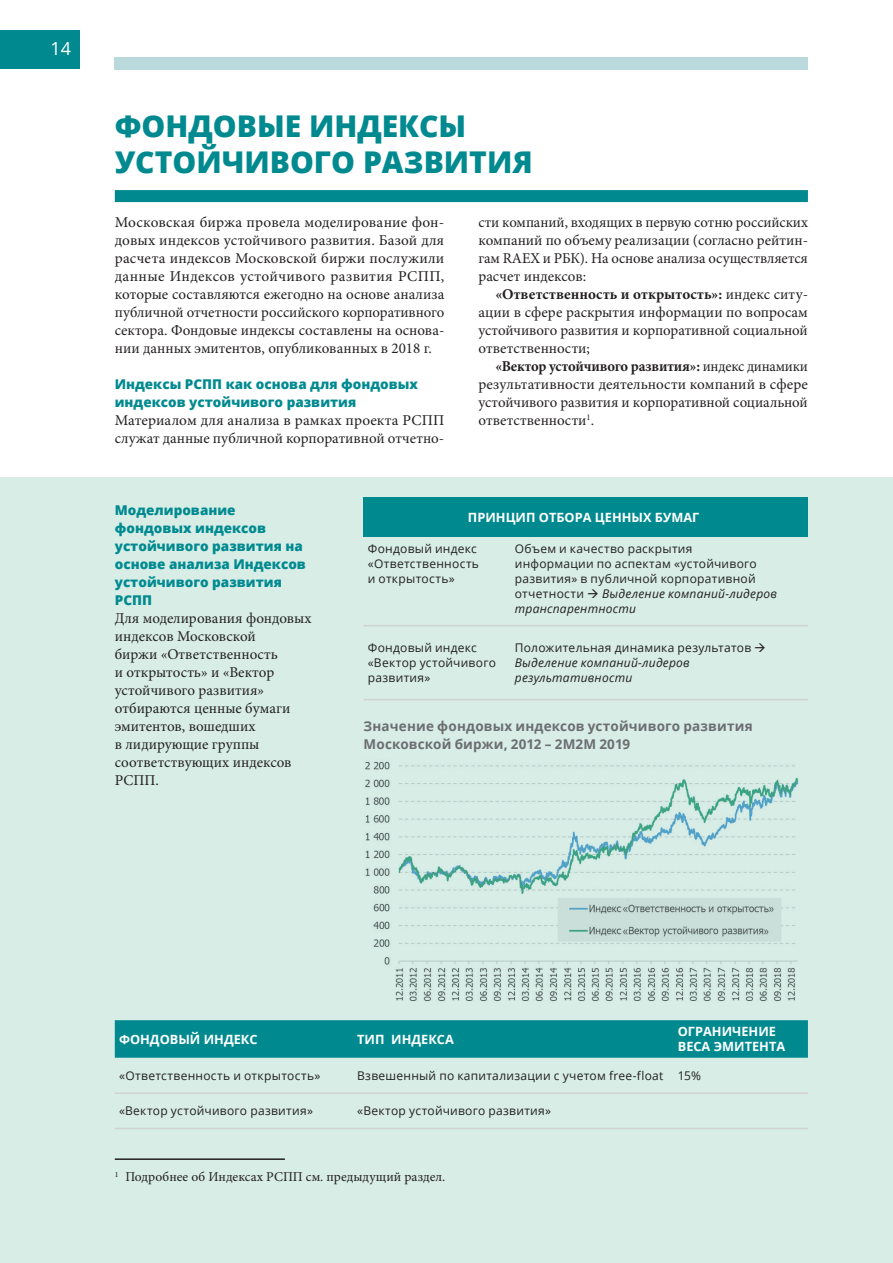
<style>
.page{position:relative;width:893px;height:1263px;background:#fff}
.page>*{position:absolute;margin:0;border:0;box-sizing:border-box;transform-origin:0 0}
.t1{font:800 30px/36px "Open Sans";color:#008a90}
.t2{font:18px "Open Sans";color:#fff}
.t3{font:15px/18px "Minion Pro";color:#231f20;text-align:justify}
.t4{font:800 13.5px/18px "Open Sans";color:#008a90}
.t5{font:700 13.5px/18px "Open Sans";letter-spacing:.015em;color:#6c6d70}
.t6{font:13.5px "Minion Pro";color:#231f20}
.t7{font:700 12.75px/15px "Open Sans";color:#fff}
.t8{font:12px/15px "Open Sans";letter-spacing:.02em;color:#231f20}
.t9{font:italic 12px/15px "Open Sans";letter-spacing:.02em;color:#231f20}
.s1{font-weight:700}
.s2{font-style:italic}
.s3{font-style:normal}
</style>
<div class="page">
<div style="left:115px;top:57px;width:693px;height:12px;background:#bad9dc"></div>
<div style="left:0;top:31px;width:79px;height:38px;background:#008a90"></div>
<div style="left:0;top:477px;width:893px;height:786px;background:#d7ede6"></div>
<hr style="left:115px;top:1158px;width:170px;height:2px;background:#231f20">
<img style="left:365px;top:761px;width:434px;height:240px">
<div style="left:364px;top:497px;width:444px;height:40px;background:#008a90"></div>
<hr style="left:364px;top:625px;width:147px;height:1px;background:#d1d2d4">
<hr style="left:511px;top:625px;width:297px;height:1px;background:#d1d2d4">
<hr style="left:364px;top:699px;width:147px;height:1px;background:#d1d2d4">
<hr style="left:511px;top:699px;width:297px;height:1px;background:#d1d2d4">
<div style="left:115px;top:1020px;width:693px;height:38px;background:#008a90"></div>
<hr style="left:115px;top:1092px;width:238px;height:2px;background:#d1d2d4">
<hr style="left:353px;top:1092px;width:321px;height:2px;background:#d1d2d4">
<hr style="left:674px;top:1092px;width:134px;height:2px;background:#d1d2d4">
<hr style="left:115px;top:1128px;width:238px;height:1px;background:#d1d2d4">
<hr style="left:353px;top:1128px;width:321px;height:1px;background:#d1d2d4">
<hr style="left:674px;top:1128px;width:134px;height:1px;background:#d1d2d4">
<div style="left:115px;top:190px;width:693px;height:12px;background:#008a90"></div>
<p class="t2" style="left:50px;top:36px;width:22px">14</p>
<h1 class="t1" style="left:115px;top:107px;width:419px">ФОНДОВЫЕ ИНДЕКСЫ<br>УСТОЙЧИВОГО РАЗВИТИЯ</h1>
<p class="t3" style="left:115px;top:213px;width:331px">Московская биржа провела моделирование фон&shy;довых индексов устойчивого развития. Базой для расчета индексов Московской биржи послужили данные Индексов устойчивого развития РСПП, которые составляются ежегодно на основе анализа публичной отчетности российского корпоративного сектора. Фондовые индексы составлены на основа&shy;нии данных эмитентов, опубликованных в 2018 г.</p>
<p class="t4" style="left:115px;top:374px;width:305px">Индексы РСПП как основа для фондовых индексов устойчивого развития</p>
<p class="t3" style="left:115px;top:411px;width:331px">Материалом для анализа в рамках проекта РСПП служат данные публичной корпоративной отчетно-</p>
<p class="t3" style="left:478px;top:213px;width:331px">сти компаний, входящих в первую сотню российских компаний по объему реализации (согласно рейтин&shy;гам RAEX и РБК). На основе анализа осуществляется расчет индексов:</p>
<p class="t3" style="left:478px;top:285px;width:331px;text-indent:17px"><span class="s1">«Ответственность и открытость»:</span> индекс ситу&shy;ации в сфере раскрытия информации по вопросам устойчивого развития и корпоративной социальной ответственности;</p>
<p class="t3" style="left:478px;top:357px;width:331px;text-indent:17px"><span class="s1">«Вектор устойчивого развития»:</span> индекс динамики результативности деятельности компаний в сфере устойчивого развития и корпоративной социальной ответственности<sup>1</sup>.</p>
<p class="t4" style="left:115px;top:500px;width:193px">Моделирование фондовых индексов устойчивого развития на основе анализа Индексов устойчивого развития<br>РСПП</p>
<p class="t3" style="left:115px;top:609px;width:198px;text-align:left">Для моделирования фондовых индексов Московской<br>биржи «Ответственность<br>и открытость» и «Вектор устойчивого развития» отбираются ценные бумаги эмитентов, вошедших<br>в лидирующие группы соответствующих индексов<br>РСПП.</p>
<p class="t7" style="left:468px;top:509px;width:233px">ПРИНЦИП ОТБОРА ЦЕННЫХ БУМАГ</p>
<p class="t8" style="left:368px;top:540px;width:113px">Фондовый индекс «Ответственность и открытость»</p>
<p class="t8" style="left:515px;top:540px;width:264px">Объем и качество раскрытия<br>информации по аспектам «устойчивого развития» в публичной корпоративной отчетности → <span class="s2">Выделение компаний-лидеров транспарентности</span></p>
<p class="t8" style="left:368px;top:640px;width:130px">Фондовый индекс «Вектор устойчивого развития»</p>
<p class="t9" style="left:515px;top:640px;width:253px"><span class="s3">Положительная динамика результатов</span> →<br>Выделение компаний-лидеров результативности</p>
<p class="t5" style="left:364px;top:717px;width:391px">Значение фондовых индексов устойчивого развития<br>Московской биржи, 2012 – 2M2M 2019</p>
<p class="t7" style="left:119px;top:1031px;width:140px">ФОНДОВЫЙ ИНДЕКС</p>
<p class="t7" style="left:357px;top:1031px;width:98px">ТИП ИНДЕКСА</p>
<p class="t7" style="left:678px;top:1024px;width:109px">ОГРАНИЧЕНИЕ<br>ВЕСА ЭМИТЕНТА</p>
<p class="t8" style="left:119px;top:1068px;width:203px">«Ответственность и открытость»</p>
<p class="t8" style="left:357px;top:1068px;width:345px">Взвешенный по капитализации с учетом free-float 15%</p>
<p class="t8" style="left:119px;top:1103px;width:195px">«Вектор устойчивого развития»</p>
<p class="t8" style="left:357px;top:1103px;width:195px">«Вектор устойчивого развития»</p>
<p class="t6" style="left:115px;top:1168px;width:332px"><sup>1</sup> Подробнее об Индексах РСПП см. предыдущий раздел.</p>
</div>
